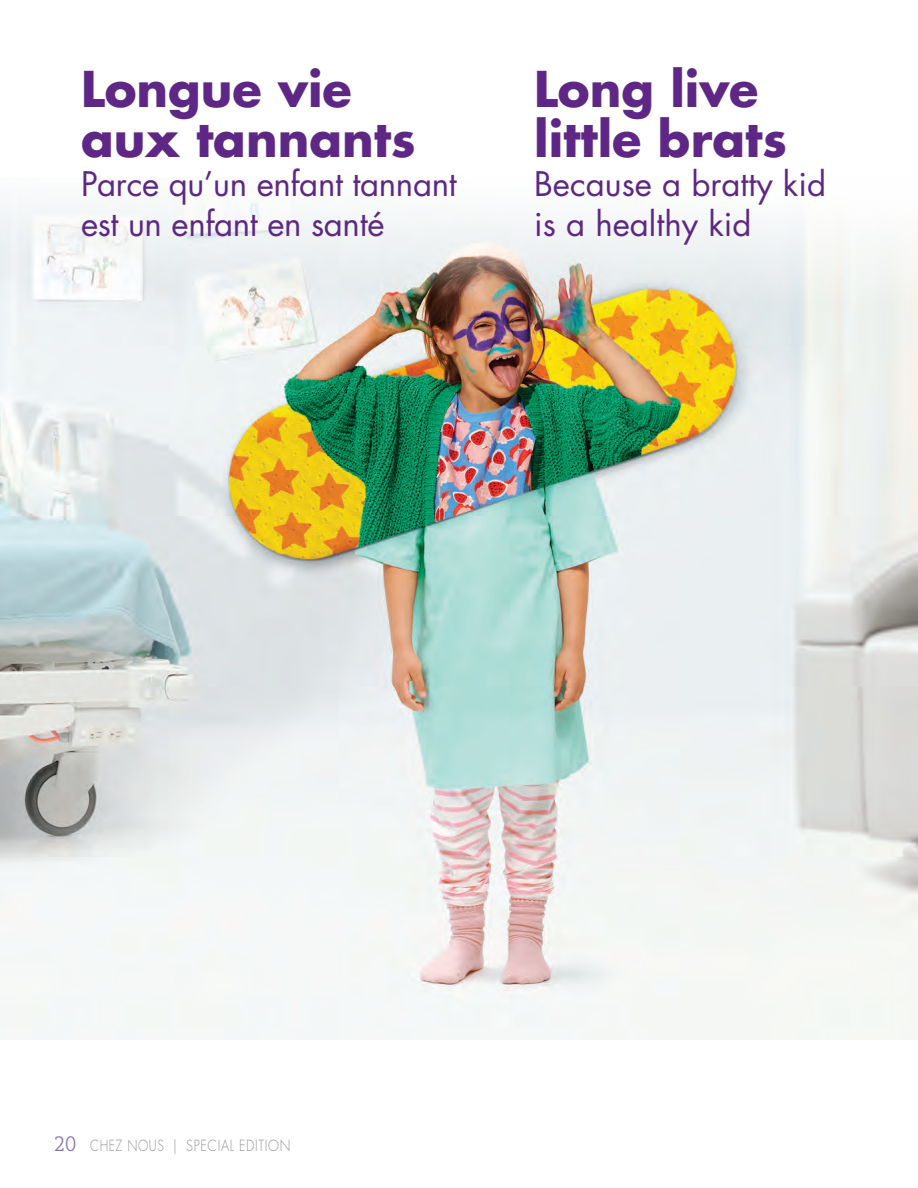
<style>
.page{position:relative;width:918px;height:1188px;background:#fff}
.page>*{position:absolute;margin:0;border:0;box-sizing:border-box;transform-origin:0 0}
.t1{font:700 48px/49.5px "Futura Std";color:#5e2785}
.t2{font:33px/39.6px "Futura Std";letter-spacing:-.01em;color:#5e2785}
.t3{font:300 15px "Futura Std";letter-spacing:.05em;color:#939598;scale:.8 1}
.s1{font-family:"Vinci Serif";font-size:22.5px;color:#8e70ab}
</style>
<div class="page">
<img style="left:0;top:183px;width:918px;height:857px">
<h1 class="t1" style="left:81px;top:64px;width:336px">Longue vie aux tannants</h1>
<p class="t2" style="left:81px;top:165px;width:377px">Parce qu’un enfant tannant est un enfant en santé</p>
<h1 class="t1" style="left:534px;top:64px;width:254px">Long live little brats</h1>
<p class="t2" style="left:534px;top:165px;width:293px">Because a bratty kid is a healthy kid</p>
<p class="t3" style="left:54px;top:1137px;width:297px"><span class="s1">20</span> CHEZ NOUS | SPECIAL EDITION</p>
</div>
